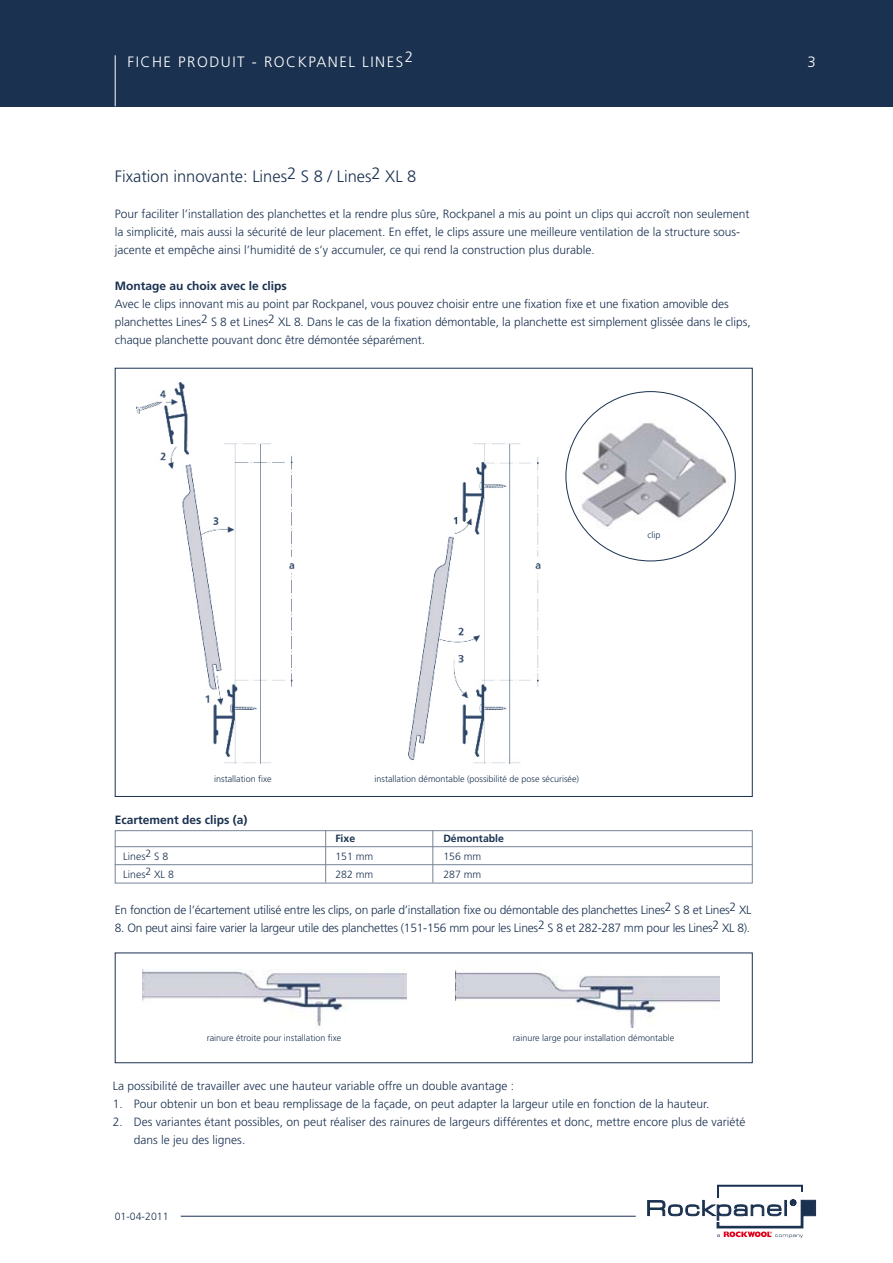
<style>
.page{position:relative;width:893px;height:1263px;background:#fff}
.page>*{position:absolute;margin:0;border:0;box-sizing:border-box;transform-origin:0 0}
.t1{font:300 16.5px "Frutiger LT Std";color:#1a3150}
.t2{font:300 15px "Frutiger LT Std";letter-spacing:.1em;color:#fff}
.t3{font:300 12px/18px "Frutiger LT Std";color:#1a3150}
.t4{font:300 12px "Frutiger LT Std";letter-spacing:-.02em;color:#1a3150}
.t5{font:700 12px "Frutiger LT Std";color:#1a3150}
.t6{font:300 10.5px "Frutiger LT Std";color:#1a3150}
.t7{font:700 10.5px "Frutiger LT Std";color:#1a3150}
.t8{font:300 9px "Frutiger LT Std";color:#1a3150}
</style>
<div class="page">
<div style="left:0;top:0;width:893px;height:106px;background:#1a3150"></div>
<hr style="left:115px;top:55px;width:1px;height:51px;background:#fff">
<svg style="left:647px;top:1185px;width:169px;height:53px"></svg>
<div style="left:115px;top:830px;width:638px;height:53px;border:1px solid #768396"></div>
<div style="left:115px;top:952px;width:638px;height:111px;border:1px solid #1a3150"></div>
<img style="left:142px;top:969px;width:265px;height:58px">
<img style="left:455px;top:970px;width:265px;height:58px">
<img style="left:136px;top:383px;width:405px;height:380px">
<img style="left:578px;top:418px;width:151px;height:111px">
<hr style="left:181px;top:1216px;width:455px;height:1px;background:#1a3150">
<hr style="left:325px;top:830px;width:1px;height:52px;background:#768396">
<hr style="left:432px;top:830px;width:1px;height:52px;background:#768396">
<hr style="left:115px;top:846px;width:638px;height:1px;background:#768396">
<hr style="left:115px;top:864px;width:638px;height:1px;background:#768396">
<p class="t2" style="left:128px;top:53px;width:287px">Fic he produit - ROCKPANEL Lines2</p>
<p class="t2" style="left:807px;top:53px;width:10px">3</p>
<h1 class="t1" style="left:115px;top:167px;width:303px">Fixation innovante: Lines2 S 8 / Lines2 XL 8</h1>
<p class="t3" style="left:115px;top:205px;width:636px">Pour faciliter l’installation des planchettes et la rendre plus sûre, Rockpanel a mis au point un clips qui accroît non seulement la simplicité, mais aussi la sécurité de leur placement. En effet, le clips assure une meilleure ventilation de la structure sous&shy;jacente et empêche ainsi l’humidité de s’y accumuler, ce qui rend la construction plus durable.</p>
<p class="t5" style="left:115px;top:279px;width:174px">Montage au choix avec le clips</p>
<p class="t3" style="left:115px;top:295px;width:637px">Avec le clips innovant mis au point par Rockpanel, vous pouvez choisir entre une fixation fixe et une fixation amovible des planchettes Lines2 S 8 et Lines2 XL 8. Dans le cas de la fixation démontable, la planchette est simplement glissée dans le clips, chaque planchette pouvant donc être démontée séparément.</p>
<p class="t8" style="left:647px;top:530px;width:14px">clip</p>
<p class="t8" style="left:214px;top:774px;width:59px">installation fixe</p>
<p class="t8" style="left:374px;top:774px;width:206px">installation démontable (possibilité de pose sécurisée)</p>
<p class="t5" style="left:115px;top:813px;width:134px">Ecartement des clips (a)</p>
<p class="t7" style="left:335px;top:832px;width:21px">Fixe</p>
<p class="t7" style="left:443px;top:832px;width:62px">Démontable</p>
<p class="t6" style="left:123px;top:851px;width:46px">Lines2 S 8</p>
<p class="t6" style="left:335px;top:851px;width:39px">151 mm</p>
<p class="t6" style="left:443px;top:851px;width:39px">156 mm</p>
<p class="t6" style="left:123px;top:869px;width:52px">Lines2 XL 8</p>
<p class="t6" style="left:335px;top:869px;width:39px">282 mm</p>
<p class="t6" style="left:443px;top:869px;width:39px">287 mm</p>
<p class="t4" style="left:115px;top:903px;width:638px">En fonction de l’écartement utilisé entre les clips, on parle d’installation fixe ou démontable des planchettes Lines2 S 8 et Lines2 XL</p>
<p class="t4" style="left:115px;top:921px;width:637px">8. On peut ainsi faire varier la largeur utile des planchettes (151-156 mm pour les Lines2 S 8 et 282-287 mm pour les Lines2 XL 8).</p>
<p class="t8" style="left:207px;top:1033px;width:136px">rainure étroite pour installation fixe</p>
<p class="t8" style="left:513px;top:1033px;width:163px">rainure large pour installation démontable</p>
<p class="t3" style="left:113px;top:1077px;width:403px">La possibilité de travailler avec une hauteur variable offre un double avantage :</p>
<p class="t3" style="left:113px;top:1095px;width:598px">1. Pour obtenir un bon et beau remplissage de la façade, on peut adapter la largeur utile en fonction de la hauteur.</p>
<p class="t3" style="left:134px;top:1113px;width:613px;text-indent:-21px">2. Des variantes étant possibles, on peut réaliser des rainures de largeurs différentes et donc, mettre encore plus de variété dans le jeu des lignes.</p>
<p class="t6" style="left:115px;top:1210px;width:55px">01-04-2011</p>
</div>
